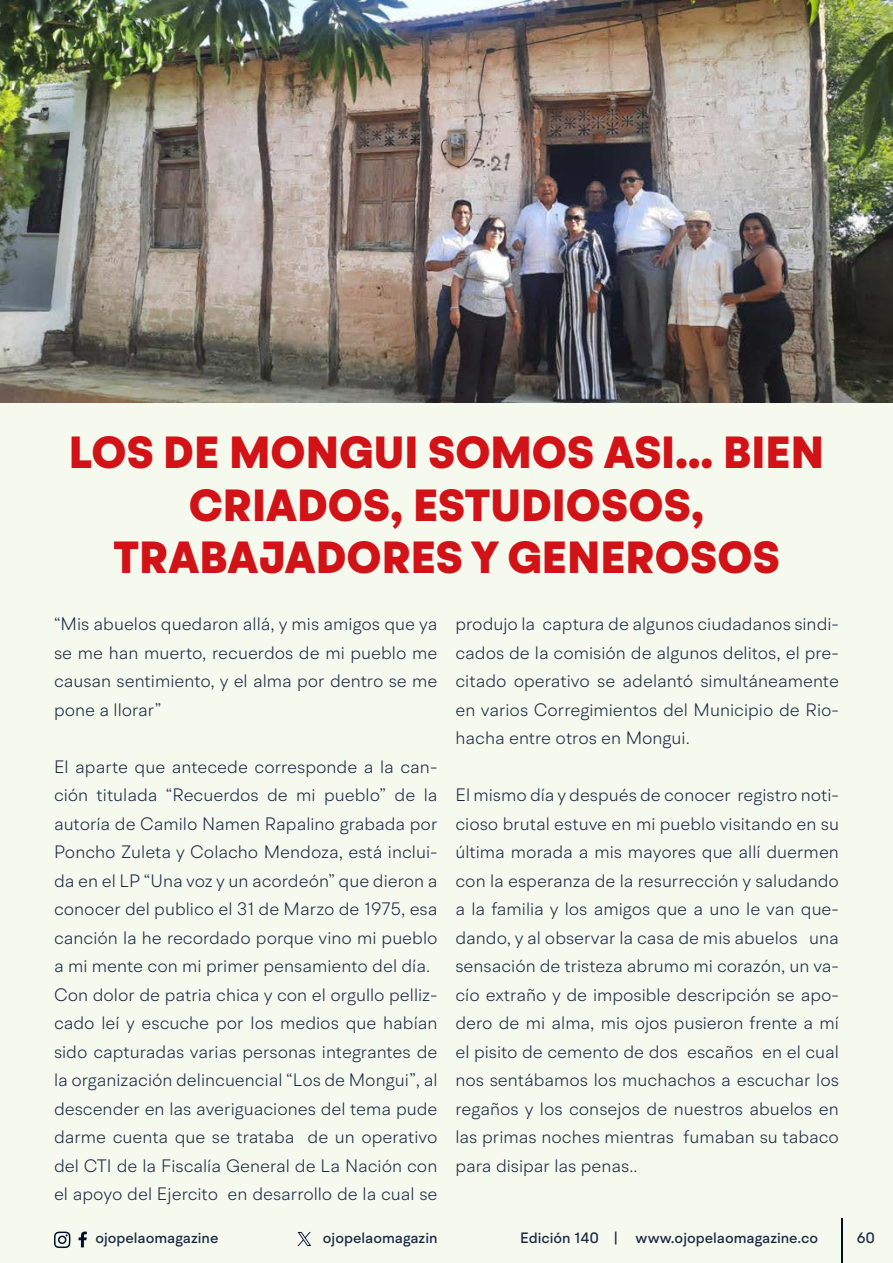
<style>
.page{position:relative;width:893px;height:1263px;background:#f6f9ee}
.page>*{position:absolute;margin:0;border:0;box-sizing:border-box;transform-origin:0 0}
.t1{font:900 45px/52.5px "BR Hendrix";color:#d11217;text-align:center}
.t2{font:300 18px/28.5px "BR Hendrix";color:#1b2943;text-align:justify}
.t3{font:500 15px "BR Hendrix";color:#1b2943}
</style>
<div class="page">
<svg style="left:79px;top:1231px;width:8px;height:16px"></svg>
<svg style="left:54px;top:1231px;width:17px;height:17px"></svg>
<hr style="left:841px;top:1219px;width:1px;height:44px;background:#000f2b">
<svg style="left:298px;top:1232px;width:13px;height:14px"></svg>
<img style="left:0;top:0;width:893px;height:402px">
<h1 class="t1" style="left:69px;top:428px;width:757px">LOS DE MONGUI SOMOS ASI… BIEN<br>CRIADOS, ESTUDIOSOS,<br>TRABAJADORES Y GENEROSOS</h1>
<p class="t2" style="left:54px;top:609px;width:385px">“Mis abuelos quedaron allá, y mis amigos que ya se me han muerto, recuerdos de mi pueblo me causan sentimiento, y el alma por dentro se me pone a llorar”</p>
<p class="t2" style="left:54px;top:752px;width:385px;text-align:left">El aparte que antecede corresponde a la can&shy;ción titulada “Recuerdos de mi pueblo” de la autoría de Camilo Namen Rapalino grabada por Poncho Zuleta y Colacho Mendoza, está inclui&shy;da en el LP “Una voz y un acordeón” que dieron a conocer del publico el 31 de Marzo de 1975, esa canción la he recordado porque vino mi pueblo a mi mente con mi primer pensamiento del día.<br>Con dolor de patria chica y con el orgullo pelliz&shy;cado leí y escuche por los medios que habían sido capturadas varias personas integrantes de la organización delincuencial “Los de Mongui”, al descender en las averiguaciones del tema pude darme cuenta que se trataba de un operativo del CTI de la Fiscalía General de La Nación con el apoyo del Ejercito en desarrollo de la cual se</p>
<p class="t2" style="left:455px;top:609px;width:385px">produjo la captura de algunos ciudadanos sindi&shy;cados de la comisión de algunos delitos, el pre&shy;citado operativo se adelantó simultáneamente en varios Corregimientos del Municipio de Rio&shy;hacha entre otros en Mongui.</p>
<p class="t2" style="left:455px;top:780px;width:385px">El mismo día y después de conocer registro noti&shy;cioso brutal estuve en mi pueblo visitando en su última morada a mis mayores que allí duermen con la esperanza de la resurrección y saludando a la familia y los amigos que a uno le van que&shy;dando, y al observar la casa de mis abuelos una sensación de tristeza abrumo mi corazón, un va&shy;cío extraño y de imposible descripción se apo&shy;dero de mi alma, mis ojos pusieron frente a mí el pisito de cemento de dos escaños en el cual nos sentábamos los muchachos a escuchar los regaños y los consejos de nuestros abuelos en las primas noches mientras fumaban su tabaco para disipar las penas..</p>
<p class="t3" style="left:95px;top:1229px;width:125px">ojopelaomagazine</p>
<p class="t3" style="left:323px;top:1229px;width:116px">ojopelaomagazin</p>
<p class="t3" style="left:520px;top:1229px;width:299px">Edición 140 | www.ojopelaomagazine.co</p>
<p class="t3" style="left:857px;top:1229px;width:20px">60</p>
</div>
